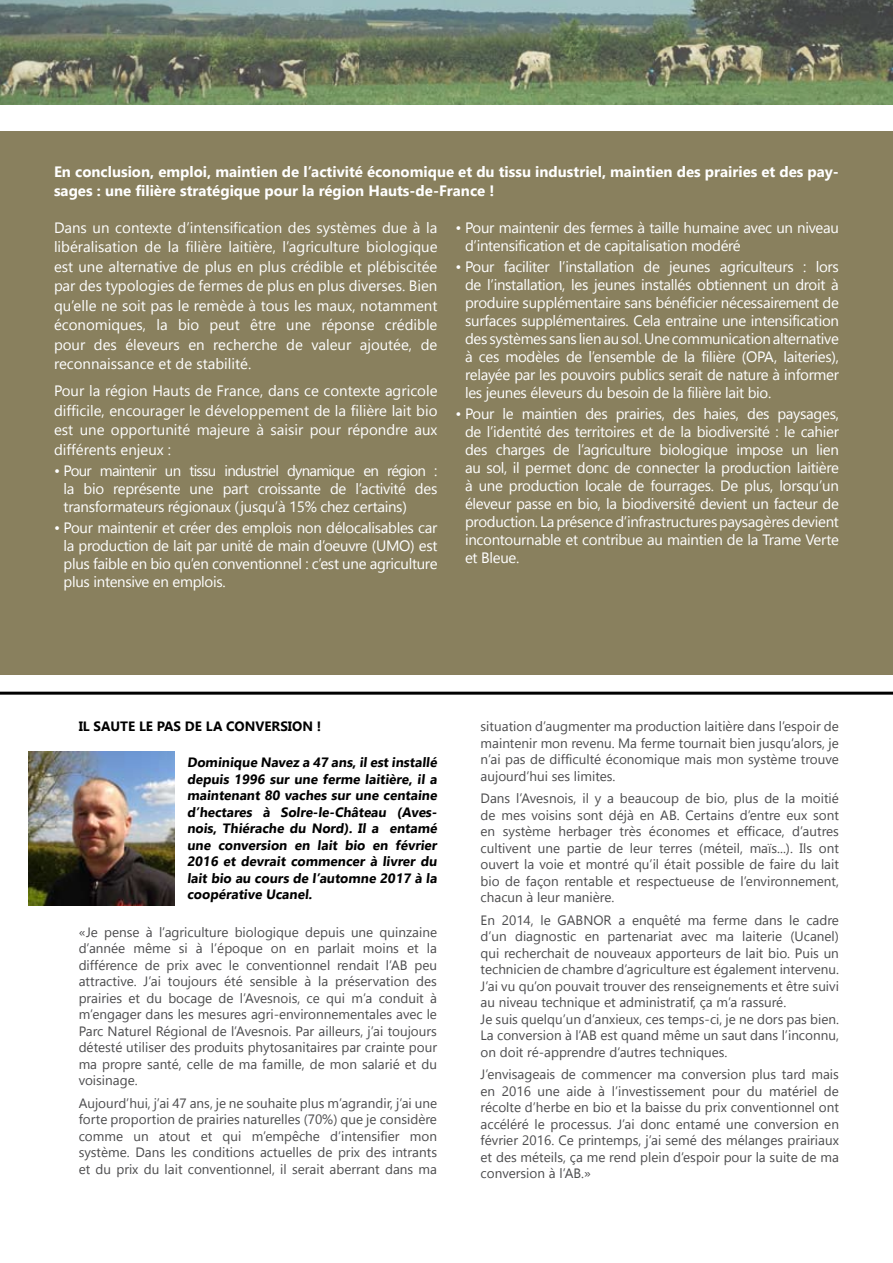
<style>
.page{position:relative;width:893px;height:1263px;background:#fff}
.page>*{position:absolute;margin:0;border:0;box-sizing:border-box;transform-origin:0 0}
.t1{font:15px/18px "Khmer UI";letter-spacing:-.02em;color:#fff;text-align:justify}
.t2{font:700 15px/19.5px "Khmer UI";color:#fff}
.t3{font:13.5px/16.5px "Khmer UI";color:#4b4b4d;text-align:justify}
.t4{font:700 13.5px/16.5px "Khmer UI";color:#000;text-align:justify}
</style>
<div class="page">
<div style="left:0;top:131px;width:893px;height:544px;background:#89805e"></div>
<img style="left:29px;top:752px;width:145px;height:154px">
<hr style="left:0;top:692px;width:893px;height:3px;background:#000">
<svg style="left:0;top:0;width:893px;height:105px;background:#6f7e67"></svg>
<p class="t2" style="left:54px;top:162px;width:786px">En conclusion, emploi, maintien de l’activité économique et du tissu industriel, maintien des prairies et des pay&shy;sages : une filière stratégique pour la région Hauts-de-France !</p>
<p class="t1" style="left:54px;top:218px;width:385px;line-height:19.5px">Dans un contexte d’intensification des systèmes due à la libéralisation de la filière laitière, l’agriculture biologique est une alternative de plus en plus crédible et plébiscitée par des typologies de fermes de plus en plus diverses. Bien qu’elle ne soit pas le remède à tous les maux, notamment économiques, la bio peut être une réponse crédible pour des éleveurs en recherche de valeur ajoutée, de reconnaissance et de stabilité.</p>
<p class="t1" style="left:54px;top:381px;width:385px;line-height:19.5px">Pour la région Hauts de France, dans ce contexte agricole difficile, encourager le développement de la filière lait bio est une opportunité majeure à saisir pour répondre aux différents enjeux :</p>
<p class="t1" style="left:64px;top:462px;width:375px;text-indent:-10px">• Pour maintenir un tissu industriel dynamique en région : la bio représente une part croissante de l’activité des transformateurs régionaux (jusqu’à 15% chez certains)</p>
<p class="t1" style="left:64px;top:519px;width:375px;text-indent:-10px">• Pour maintenir et créer des emplois non délocalisables car la production de lait par unité de main d’oeuvre (UMO) est plus faible en bio qu’en conventionnel : c’est une agriculture plus intensive en emplois.</p>
<p class="t1" style="left:465px;top:219px;width:375px;text-indent:-10px">• Pour maintenir des fermes à taille humaine avec un niveau d’intensification et de capitalisation modéré</p>
<p class="t1" style="left:465px;top:258px;width:375px;text-indent:-10px">• Pour faciliter l’installation de jeunes agriculteurs : lors de l’installation, les jeunes installés obtiennent un droit à produire supplémentaire sans bénéficier nécessairement de surfaces supplémentaires. Cela entraine une intensification des systèmes sans lien au sol. Une communication alternative à ces modèles de l’ensemble de la filière (OPA, laiteries), relayée par les pouvoirs publics serait de nature à informer les jeunes éleveurs du besoin de la filière lait bio.</p>
<p class="t1" style="left:465px;top:405px;width:375px;text-indent:-10px">• Pour le maintien des prairies, des haies, des paysages, de l’identité des territoires et de la biodiversité : le cahier des charges de l’agriculture biologique impose un lien au sol, il permet donc de connecter la production laitière à une production locale de fourrages. De plus, lorsqu’un éleveur passe en bio, la biodiversité devient un facteur de production. La présence d’infrastructures paysagères devient incontournable et contribue au maintien de la Trame Verte et Bleue.</p>
<p class="t4" style="left:79px;top:718px;width:244px">IL SAUTE LE PAS DE LA CONVERSION !</p>
<p class="t4" style="left:187px;top:754px;width:253px">Dominique Navez a 47 ans, il est installé depuis 1996 sur une ferme laitière, il a maintenant 80 vaches sur une centaine d’hectares à Solre-le-Château (Aves&shy;nois, Thiérache du Nord). Il a entamé une conversion en lait bio en février 2016 et devrait commencer à livrer du lait bio au cours de l’automne 2017 à la coopérative Ucanel.</p>
<p class="t3" style="left:79px;top:924px;width:360px">«Je pense à l’agriculture biologique depuis une quinzaine d’année même si à l’époque on en parlait moins et la différence de prix avec le conventionnel rendait l’AB peu attractive. J’ai toujours été sensible à la préservation des prairies et du bocage de l’Avesnois, ce qui m’a conduit à m’engager dans les mesures agri-environnementales avec le Parc Naturel Régional de l’Avesnois. Par ailleurs, j’ai toujours détesté utiliser des produits phytosanitaires par crainte pour ma propre santé, celle de ma famille, de mon salarié et du voisinage.</p>
<p class="t3" style="left:79px;top:1095px;width:360px">Aujourd’hui, j’ai 47 ans, je ne souhaite plus m’agrandir, j’ai une forte proportion de prairies naturelles (70%) que je considère comme un atout et qui m’empêche d’intensifier mon système. Dans les conditions actuelles de prix des intrants et du prix du lait conventionnel, il serait aberrant dans ma</p>
<p class="t3" style="left:481px;top:718px;width:360px">situation d’augmenter ma production laitière dans l’espoir de maintenir mon revenu. Ma ferme tournait bien jusqu’alors, je n’ai pas de difficulté économique mais mon système trouve aujourd’hui ses limites.</p>
<p class="t3" style="left:481px;top:790px;width:360px">Dans l’Avesnois, il y a beaucoup de bio, plus de la moitié de mes voisins sont déjà en AB. Certains d’entre eux sont en système herbager très économes et efficace, d’autres cultivent une partie de leur terres (méteil, maïs...). Ils ont ouvert la voie et montré qu’il était possible de faire du lait bio de façon rentable et respectueuse de l’environnement, chacun à leur manière.</p>
<p class="t3" style="left:481px;top:912px;width:360px;text-align:left">En 2014, le GABNOR a enquêté ma ferme dans le cadre d’un diagnostic en partenariat avec ma laiterie (Ucanel) qui recherchait de nouveaux apporteurs de lait bio. Puis un technicien de chambre d’agriculture est également intervenu.<br>J’ai vu qu’on pouvait trouver des renseignements et être suivi au niveau technique et administratif, ça m’a rassuré.<br>Je suis quelqu’un d’anxieux, ces temps-ci, je ne dors pas bien.<br>La conversion à l’AB est quand même un saut dans l’inconnu, on doit ré-apprendre d’autres techniques.</p>
<p class="t3" style="left:481px;top:1066px;width:360px">J’envisageais de commencer ma conversion plus tard mais en 2016 une aide à l’investissement pour du matériel de récolte d’herbe en bio et la baisse du prix conventionnel ont accéléré le processus. J’ai donc entamé une conversion en février 2016. Ce printemps, j’ai semé des mélanges prairiaux et des méteils, ça me rend plein d’espoir pour la suite de ma conversion à l’AB.»</p>
</div>
